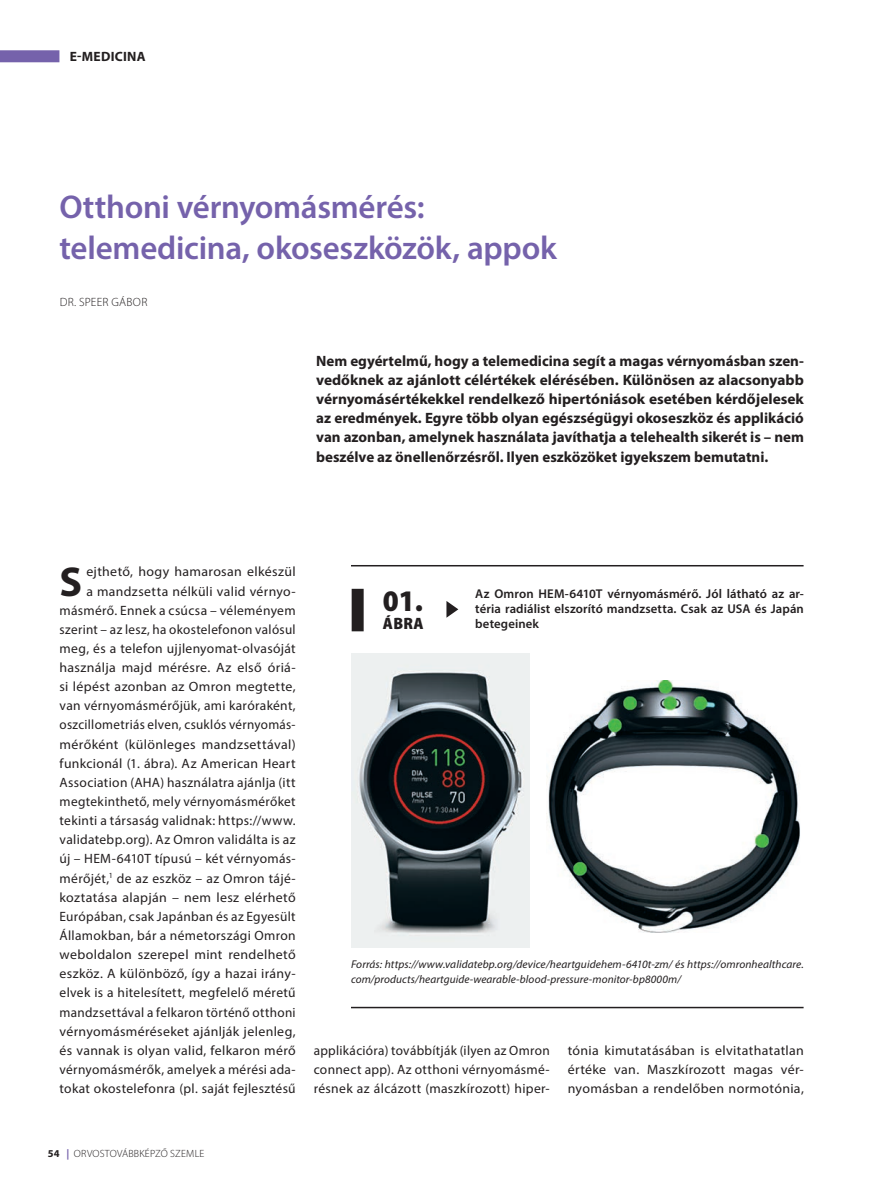
<style>
.page{position:relative;width:889px;height:1191px;background:#fff}
.page>*{position:absolute;margin:0;border:0;box-sizing:border-box;transform-origin:0 0}
.kenyér_iniciálé{font:700 41.85px "Myriad Pro";color:#231f20}
.főcím{font:600 33px/40.5px "Myriad Pro";letter-spacing:-.01em;color:#7562ab}
.t1{font:900 semi-condensed 30px "Myriad Pro";color:#231f20}
.t2{font:900 semi-condensed 16.5px "Myriad Pro";color:#231f20}
.lead{font:700 15px/19.2px "Myriad Pro";color:#231f20;text-align:justify}
.kenyér_iniciálé-2{font:13.5px/19.2px "Myriad Pro";letter-spacing:.025em;color:#231f20;text-align:justify}
.t3{font:700 13.5px "Myriad Pro";letter-spacing:.02em;color:#231f20}
.képaláírás{font:600 12.75px/15px "Myriad Pro";letter-spacing:.01em;color:#231f20;text-align:justify}
.szerzők_főcím_alatt{font:300 12px "Myriad Pro";letter-spacing:.02em;color:#231f20}
.táblázat_szöveg{font:italic 11.25px/15px "Myriad Pro";letter-spacing:.01em;color:#231f20}
.t4{font:300 10.5px "Myriad Pro";letter-spacing:.02em;color:#231f20}
.s1{font-weight:700}
.s2{font-weight:700;color:#7562ab}
</style>
<div class="page">
<div style="left:0;top:50px;width:59px;height:12px;background:#7562ab"></div>
<div style="left:352px;top:589px;width:12px;height:42px;background:#231f20"></div>
<svg style="left:446px;top:601px;width:12px;height:17px"></svg>
<hr style="left:351px;top:1006px;width:452px;height:2px;background:#231f20">
<hr style="left:351px;top:565px;width:452px;height:1px;background:#231f20">
<img style="left:351px;top:654px;width:179px;height:293px">
<img style="left:546px;top:681px;width:254px;height:251px">
<p class="t3" style="left:70px;top:48px;width:77px">E-MEDICINA</p>
<p class="főcím" style="left:60px;top:186px;width:499px">Otthoni vérnyomásmérés: telemedicina, okoseszközök, appok</p>
<p class="szerzők_főcím_alatt" style="left:60px;top:296px;width:89px">DR. SPEER GÁBOR</p>
<p class="lead" style="left:316px;top:351px;width:489px">Nem egyértelmű, hogy a telemedicina segít a magas vérnyomásban szen&shy;vedőknek az ajánlott célértékek elérésében. Különösen az alacsonyabb vérnyomásértékekkel rendelkező hipertóniások esetében kérdőjelesek az eredmények. Egyre több olyan egészségügyi okoseszköz és applikáció van azonban, amelynek használata javíthatja a telehealth sikerét is – nem beszélve az önellenőrzésről. Ilyen eszközöket igyekszem bemutatni.</p>
<p class="kenyér_iniciálé-2" style="left:60px;top:562px;width:238px;text-align:right">ejthető, hogy hamarosan elkészül<br>a mandzsetta nélküli valid vérnyo&shy;másmérő. Ennek a csúcsa – véleményem szerint – az lesz, ha okostelefonon valósul meg, és a telefon ujjlenyomat-olvasóját használja majd mérésre. Az első óriá&shy;si lépést azonban az Omron megtette, van vérnyomásmérőjük, ami karóraként, oszcillometriás elven, csuklós vérnyomás&shy;mérőként (különleges mandzsettával) funkcionál (1. ábra). Az American Heart Association (AHA) használatra ajánlja (itt megtekinthető, mely vérnyomásmérőket tekinti a társaság validnak: https://www. validatebp.org). Az Omron validálta is az új – HEM-6410T típusú – két vérnyomás&shy;mérőjét,<sup>1</sup> de az eszköz – az Omron tájé&shy;koztatása alapján – nem lesz elérhető Európában, csak Japánban és az Egyesült Államokban, bár a németországi Omron weboldalon szerepel mint rendelhető eszköz. A különböző, így a hazai irány&shy;elvek is a hitelesített, megfelelő méretű mandzsettával a felkaron történő otthoni vérnyomásméréseket ajánlják jelenleg, és vannak is olyan valid, felkaron mérő vérnyomásmérők, amelyek a mérési ada&shy;tokat okostelefonra (pl. saját fejlesztésű</p>
<p class="kenyér_iniciálé" style="left:60px;top:554px;width:24px">S</p>
<p class="t1" style="left:383px;top:584px;width:42px">01.</p>
<p class="t2" style="left:383px;top:614px;width:42px">ÁBRA</p>
<p class="képaláírás" style="left:475px;top:586px;width:330px">Az Omron HEM-6410T vérnyomásmérő. Jól látható az ar&shy;téria radiálist elszorító mandzsetta. Csak az USA és Japán betegeinek</p>
<p class="táblázat_szöveg" style="left:351px;top:956px;width:454px">Forrás: https://www.validatebp.org/device/heartguidehem-6410t-zm/ és https://omronhealthcare. com/products/heartguide-wearable-blood-pressure-monitor-bp8000m/</p>
<p class="kenyér_iniciálé-2" style="left:314px;top:1040px;width:238px">applikációra) továbbítják (ilyen az Omron connect app). Az otthoni vérnyomásmé&shy;résnek az álcázott (maszkírozott) hiper-</p>
<p class="kenyér_iniciálé-2" style="left:568px;top:1040px;width:238px">tónia kimutatásában is elvitathatatlan értéke van. Maszkírozott magas vér&shy;nyomásban a rendelőben normotónia,</p>
<p class="t4" style="left:48px;top:1148px;width:158px"><span class="s1">54</span> <span class="s2">|</span> ORVOSTOVÁBBKÉPZŐ SZEMLE</p>
</div>
